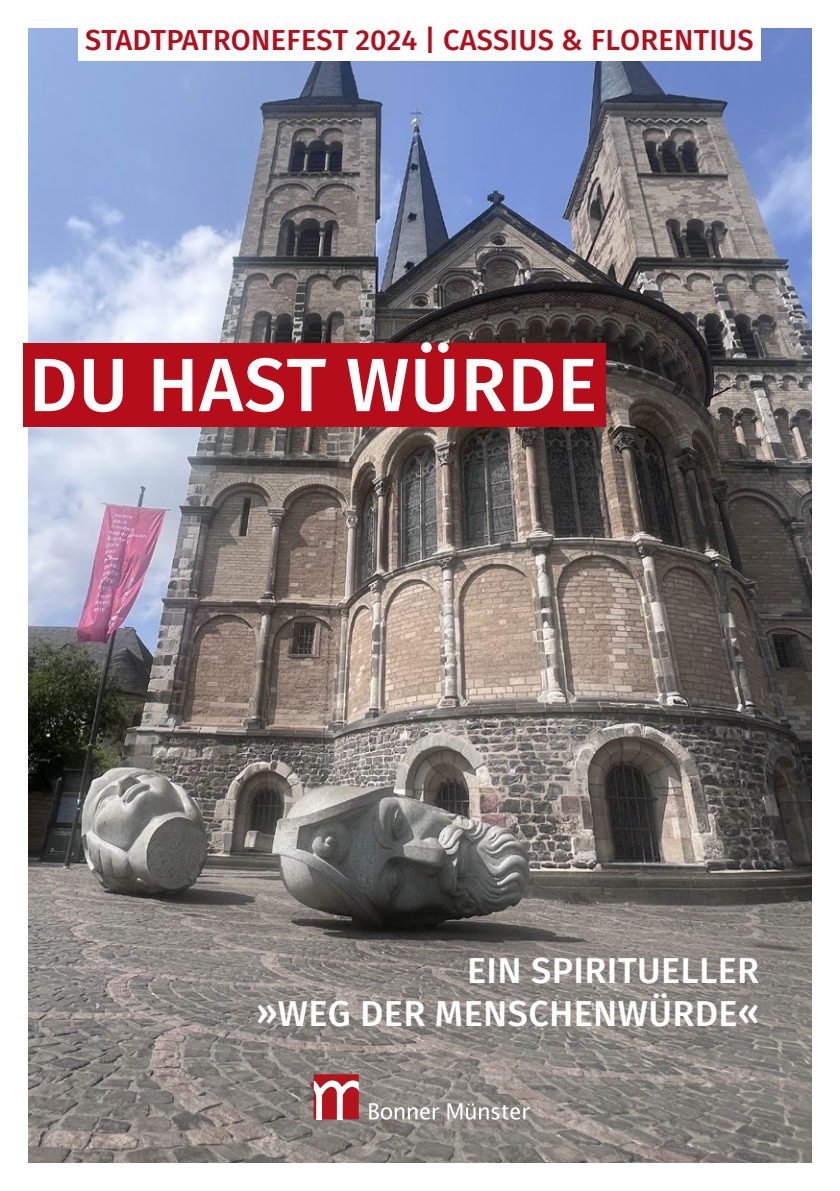
<style>
.page{position:relative;width:840px;height:1191px;background:#fff}
.page>*{position:absolute;margin:0;border:0;box-sizing:border-box;transform-origin:0 0}
.t1{font:500 75.6px "Fira Sans";letter-spacing:.01em;color:#fff}
.t2{font:500 36px/43.2px "Fira Sans";letter-spacing:.01em;color:#fff;text-align:right}
.t3{font:500 28.8px "Fira Sans";letter-spacing:.01em;color:#b50e1a}
</style>
<div class="page">
<img style="left:28px;top:28px;width:783px;height:1134px">
<div style="left:23px;top:343px;width:582px;height:84px;background:#b50e1a"></div>
<svg style="left:310px;top:1074px;width:49px;height:45px"></svg>
<svg style="left:369px;top:1103px;width:70px;height:16px"></svg>
<svg style="left:447px;top:1103px;width:82px;height:16px"></svg>
<div style="left:78px;top:15px;width:682px;height:46px;background:#fff"></div>
<p class="t3" style="left:85px;top:20px;width:669px">STADTPATRONEFEST 2024 | CASSIUS &amp; FLORENTIUS</p>
<h1 class="t1" style="left:29px;top:332px;width:569px">DU HAST WÜRDE</h1>
<p class="t2" style="left:256px;top:948px;width:504px">EIN SPIRITUELLER<br>»WEG DER MENSCHENWÜRDE«</p>
</div>
